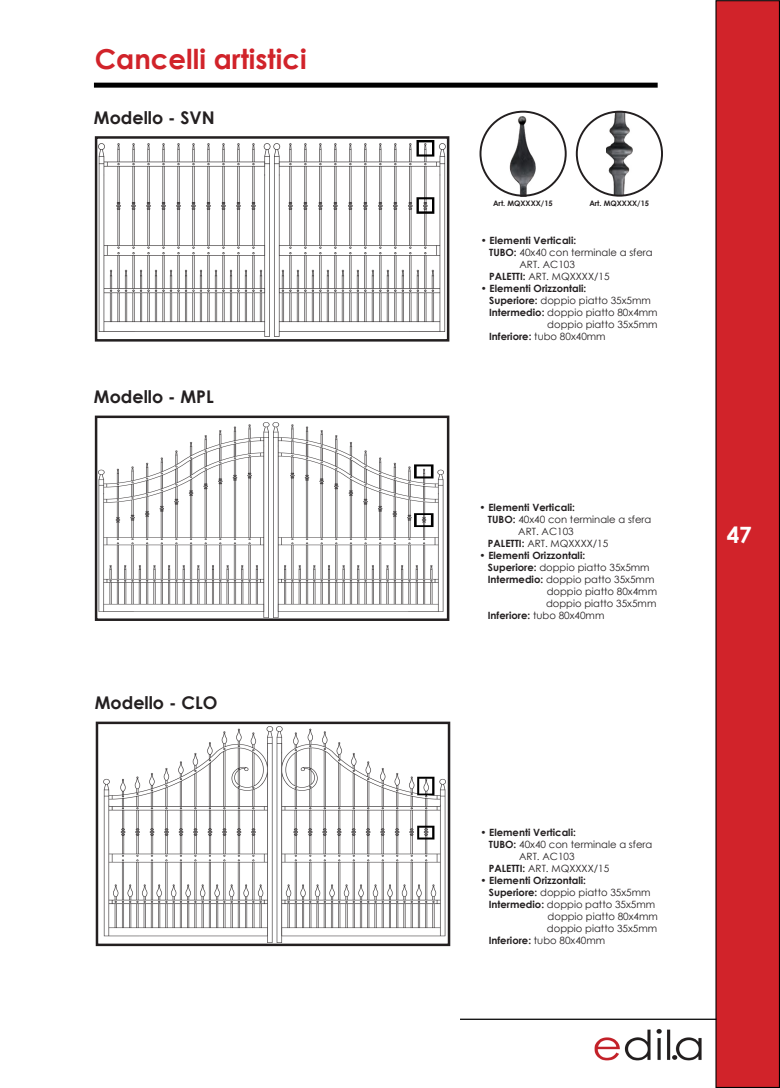
<style>
.page{position:relative;width:780px;height:1088px;background:#fff}
.page>*{position:absolute;margin:0;border:0;box-sizing:border-box;transform-origin:0 0}
.t1{font:700 27.5px "Century Gothic";color:#d1232a}
.t2{font:700 22.5px "Century Gothic";color:#fff}
.t3{font:700 17.5px "Century Gothic";color:#231f20}
.t4{font:10px "Century Gothic";color:#231f20}
.t5{font:700 10px "Century Gothic";color:#231f20}
.t6{font:700 7.5px "Century Gothic";color:#231f20}
.s1{font-weight:400;font-style:italic}
.s2{font-weight:700}
</style>
<div class="page">
<div style="left:715px;top:0;width:65px;height:1088px;background:#d1232a;border:1px solid #000"></div>
<hr style="left:460px;top:1018px;width:256px;height:2px;background:#000">
<img style="left:594px;top:1029px;width:108px;height:32px">
<img style="left:505px;top:117px;width:30px;height:80px">
<img style="left:606px;top:112px;width:26px;height:82px">
<img style="left:99px;top:141px;width:346px;height:196px">
<div style="left:95px;top:136px;width:354px;height:206px;border:2px solid #231f20"></div>
<div style="left:94px;top:83px;width:563px;height:5px;background:#000"></div>
<div style="left:95px;top:416px;width:354px;height:205px;border:2px solid #231f20"></div>
<img style="left:98px;top:422px;width:345px;height:196px">
<div style="left:479px;top:111px;width:87px;height:86px;border:2px solid #231f20;border-radius:50%"></div>
<div style="left:575px;top:111px;width:88px;height:86px;border:2px solid #231f20;border-radius:50%"></div>
<div style="left:96px;top:721px;width:354px;height:225px;border:2px solid #231f20"></div>
<img style="left:103px;top:726px;width:342px;height:216px">
<p class="t1" style="left:95px;top:38px;width:213px">Cancelli artistici</p>
<p class="t3" style="left:94px;top:104px;width:122px">Modello - SVN</p>
<p class="t3" style="left:94px;top:383px;width:121px">Modello - MPL</p>
<p class="t3" style="left:95px;top:689px;width:124px">Modello - CLO</p>
<p class="t6" style="left:493px;top:197px;width:61px">Art. MQXXXX/15</p>
<p class="t6" style="left:589px;top:197px;width:61px">Art. MQXXXX/15</p>
<p class="t5" style="left:480px;top:233px;width:97px"><span class="s1">•</span> Elementi Verticali:</p>
<p class="t4" style="left:489px;top:246px;width:165px"><span class="s2">TUBO:</span> 40x40 con terminale a sfera</p>
<p class="t4" style="left:519px;top:258px;width:57px">ART. AC103</p>
<p class="t4" style="left:489px;top:270px;width:122px"><span class="s2">PALETTI:</span> ART. MQXXXX/15</p>
<p class="t5" style="left:480px;top:281px;width:107px"><span class="s1">•</span> Elementi Orizzontali:</p>
<p class="t4" style="left:489px;top:294px;width:163px"><span class="s2">Superiore:</span> doppio piatto 35x5mm</p>
<p class="t4" style="left:489px;top:306px;width:170px"><span class="s2">Intermedio:</span> doppio piatto 80x4mm</p>
<p class="t4" style="left:547px;top:318px;width:112px">doppio piatto 35x5mm</p>
<p class="t4" style="left:489px;top:330px;width:118px"><span class="s2">Inferiore:</span> tubo 80x40mm</p>
<p class="t5" style="left:479px;top:500px;width:97px"><span class="s1">•</span> Elementi Verticali:</p>
<p class="t4" style="left:488px;top:512px;width:165px"><span class="s2">TUBO:</span> 40x40 con terminale a sfera</p>
<p class="t4" style="left:518px;top:524px;width:57px">ART. AC103</p>
<p class="t4" style="left:488px;top:536px;width:122px"><span class="s2">PALETTI:</span> ART. MQXXXX/15</p>
<p class="t5" style="left:479px;top:548px;width:107px"><span class="s1">•</span> Elementi Orizzontali:</p>
<p class="t4" style="left:488px;top:560px;width:163px"><span class="s2">Superiore:</span> doppio piatto 35x5mm</p>
<p class="t4" style="left:488px;top:572px;width:168px"><span class="s2">Intermedio:</span> doppio patto 35x5mm</p>
<p class="t4" style="left:546px;top:584px;width:112px">doppio piatto 80x4mm</p>
<p class="t4" style="left:546px;top:596px;width:112px">doppio piatto 35x5mm</p>
<p class="t4" style="left:488px;top:608px;width:118px"><span class="s2">Inferiore:</span> tubo 80x40mm</p>
<h2 class="t2" style="left:726px;top:518px;width:27px">47</h2>
<p class="t5" style="left:480px;top:825px;width:97px"><span class="s1">•</span> Elementi Verticali:</p>
<p class="t4" style="left:489px;top:838px;width:165px"><span class="s2">TUBO:</span> 40x40 con terminale a sfera</p>
<p class="t4" style="left:519px;top:850px;width:57px">ART. AC103</p>
<p class="t4" style="left:489px;top:862px;width:122px"><span class="s2">PALETTI:</span> ART. MQXXXX/15</p>
<p class="t5" style="left:480px;top:873px;width:107px"><span class="s1">•</span> Elementi Orizzontali:</p>
<p class="t4" style="left:489px;top:886px;width:163px"><span class="s2">Superiore:</span> doppio piatto 35x5mm</p>
<p class="t4" style="left:488px;top:898px;width:168px"><span class="s2">Intermedio:</span> doppio patto 35x5mm</p>
<p class="t4" style="left:547px;top:910px;width:112px">doppio piatto 80x4mm</p>
<p class="t4" style="left:547px;top:922px;width:112px">doppio piatto 35x5mm</p>
<p class="t4" style="left:488px;top:934px;width:118px"><span class="s2">Inferiore:</span> tubo 80x40mm</p>
</div>
